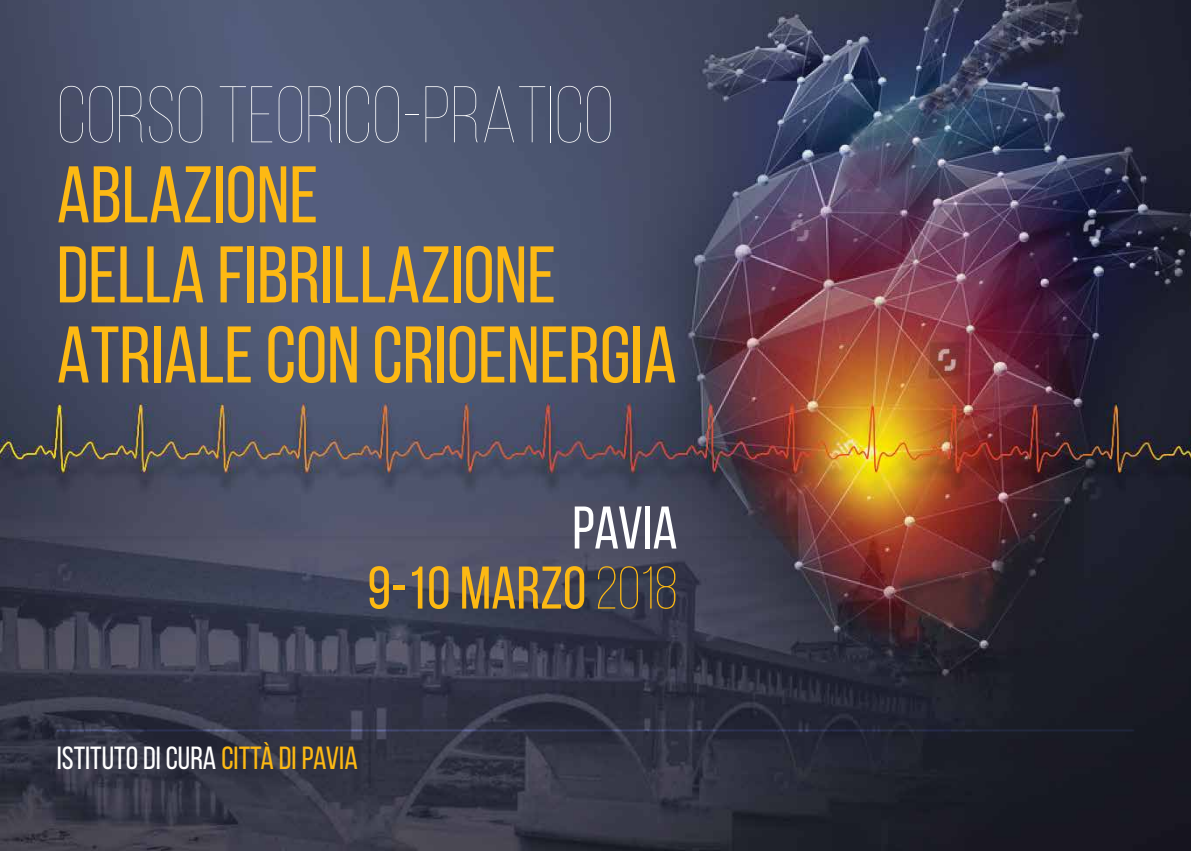
<style>
.page{position:relative;width:1191px;height:851px;background:#fff}
.page>*{position:absolute;margin:0;border:0;box-sizing:border-box;transform-origin:0 0}
.t1{font:80px/80px "Bebas Neue";color:#fdb913}
.t2{font:100 80px "Bebas Neue";color:#fff}
.t3{font:60px/60px "Bebas Neue";color:#fdb913;text-align:right}
.t4{font:32px "Bebas Neue";color:#fff}
.s1{color:#fff}
.s2{font-weight:300}
.s3{color:#fdb913}
</style>
<div class="page">
<img style="left:0;top:0;width:1191px;height:850px">
<hr style="left:57px;top:729px;width:1077px;height:2px;background:#4f5875">
<p class="t2" style="left:57px;top:72px;width:558px">CORSO TEORICO-PRATICO</p>
<p class="t1" style="left:57px;top:154px;width:622px">ABLAZIONE<br>DELLA FIBRILLAZIONE<br>ATRIALE CON CRIOENERGIA</p>
<p class="t3" style="left:367px;top:497px;width:312px"><span class="s1">PAVIA<br></span>9-10 MARZO <span class="s2">2018</span></p>
<p class="t4" style="left:57px;top:740px;width:303px">ISTITUTO DI CURA <span class="s3">CITTÀ DI PAVIA</span></p>
</div>
